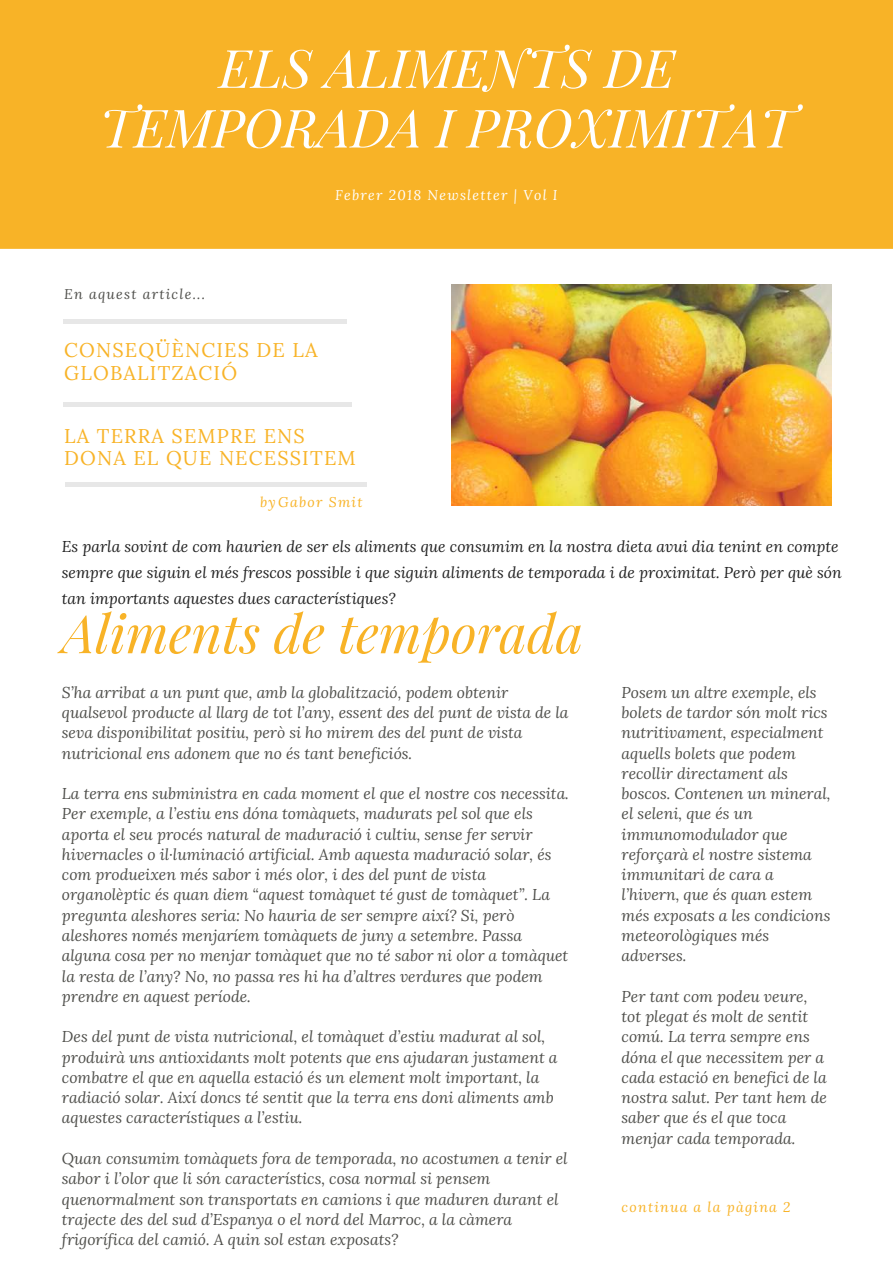
<style>
.page{position:relative;width:893px;height:1263px;background:#fff}
.page>*{position:absolute;margin:0;border:0;box-sizing:border-box;transform-origin:0 0}
.t1{font:italic 52.95px/59.7px "Playfair Display";color:#fff;text-align:center}
.t2{font:italic 52.95px "Playfair Display";color:#f8b327}
.t3{font:19.8px/22.5px "Lora";letter-spacing:.06em;color:#f8b327}
.t4{font:italic 15.75px/20.2px "Lora";color:#4f4f4b}
.t5{font:italic 15.75px/26px "Lora";color:#222}
.t6{font:italic 14.1px "Lora";letter-spacing:.09em;color:#f8b327}
.t7{font:italic 14.1px "Lora";letter-spacing:.09em;color:#fff}
.t8{font:italic 14.1px "Lora";letter-spacing:.09em;color:#4f4f4b}
</style>
<div class="page">
<div style="left:0;top:0;width:893px;height:249px;background:#f8b327"></div>
<img style="left:452px;top:285px;width:379px;height:221px">
<hr style="left:63px;top:319px;width:284px;height:4px;background:#e7e7e7">
<hr style="left:63px;top:402px;width:288px;height:4px;background:#e7e7e7">
<hr style="left:66px;top:482px;width:301px;height:4px;background:#e7e7e7">
<h1 class="t1" style="left:99px;top:36px;width:697px">ELS ALIMENTS DE<br>TEMPORADA I PROXIMITAT</h1>
<p class="t7" style="left:335px;top:186px;width:224px">Febrer 2018 Newsletter | Vol I</p>
<p class="t8" style="left:64px;top:286px;width:142px">En aquest article...</p>
<p class="t3" style="left:64px;top:339px;width:255px">CONSEQÜÈNCIES DE LA<br>GLOBALITZACIÓ</p>
<p class="t3" style="left:64px;top:425px;width:293px">LA TERRA SEMPRE ENS<br>DONA EL QUE NECESSITEM</p>
<p class="t6" style="left:260px;top:494px;width:104px">byGabor Smit</p>
<p class="t5" style="left:62px;top:533px;width:781px">Es parla sovint de com haurien de ser els aliments que consumim en la nostra dieta avui dia tenint en compte sempre que siguin el més frescos possible i que siguin aliments de temporada i de proximitat. Però per què són tan importants aquestes dues característiques?</p>
<h1 class="t2" style="left:62px;top:596px;width:523px">Aliments de temporada</h1>
<p class="t4" style="left:62px;top:682px;width:508px">S’ha arribat a un punt que, amb la globalització, podem obtenir qualsevol producte al llarg de tot l’any, essent des del punt de vista de la seva disponibilitat positiu, però si ho mirem des del punt de vista nutricional ens adonem que no és tant beneficiós.</p>
<p class="t4" style="left:62px;top:783px;width:508px">La terra ens subministra en cada moment el que el nostre cos necessita.<br>Per exemple, a l’estiu ens dóna tomàquets, madurats pel sol que els aporta el seu procés natural de maduració i cultiu, sense fer servir hivernacles o il·luminació artificial. Amb aquesta maduració solar, és com produeixen més sabor i més olor, i des del punt de vista organolèptic és quan diem “aquest tomàquet té gust de tomàquet”. La pregunta aleshores seria: No hauria de ser sempre així? Si, però aleshores només menjaríem tomàquets de juny a setembre. Passa alguna cosa per no menjar tomàquet que no té sabor ni olor a tomàquet la resta de l’any? No, no passa res hi ha d’altres verdures que podem prendre en aquest període.</p>
<p class="t4" style="left:62px;top:1027px;width:497px">Des del punt de vista nutricional, el tomàquet d’estiu madurat al sol, produirà uns antioxidants molt potents que ens ajudaran justament a combatre el que en aquella estació és un element molt important, la radiació solar. Així doncs té sentit que la terra ens doni aliments amb aquestes característiques a l’estiu.</p>
<p class="t4" style="left:62px;top:1148px;width:507px">Quan consumim tomàquets fora de temporada, no acostumen a tenir el sabor i l’olor que li són característics, cosa normal si pensem quenormalment son transportats en camions i que maduren durant el trajecte des del sud d’Espanya o el nord del Marroc, a la càmera frigorífica del camió. A quin sol estan exposats?</p>
<p class="t4" style="left:622px;top:682px;width:210px">Posem un altre exemple, els bolets de tardor són molt rics nutritivament, especialment aquells bolets que podem recollir directament als boscos. Contenen un mineral, el seleni, que és un immunomodulador que reforçarà el nostre sistema immunitari de cara a l’hivern, que és quan estem més exposats a les condicions meteorològiques més adverses.</p>
<p class="t4" style="left:622px;top:986px;width:207px">Per tant com podeu veure, tot plegat és molt de sentit comú. La terra sempre ens dóna el que necessitem per a cada estació en benefici de la nostra salut. Per tant hem de saber que és el que toca menjar cada temporada.</p>
<p class="t6" style="left:622px;top:1199px;width:171px">continua a la pàgina 2</p>
</div>
